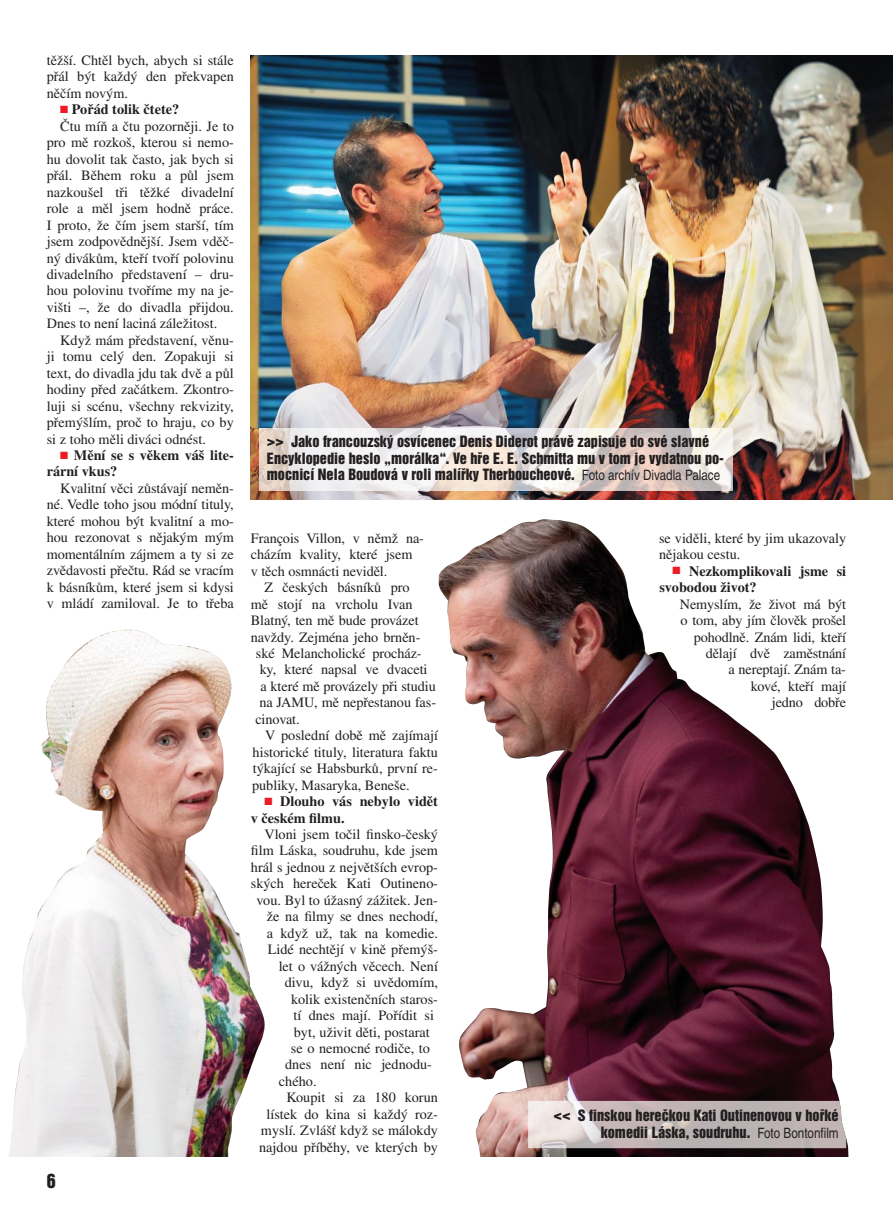
<style>
.page{position:relative;width:893px;height:1212px;background:#fff}
.page>*{position:absolute;margin:0;border:0;box-sizing:border-box;transform-origin:0 0}
.t1{font:18px "Helvetica Inserat CE";color:#231f20}
.t2{font:14.25px/16.5px "Times LT Std";color:#231f20}
.t3{font:14.25px/16.5px "Helvetica Inserat CE";color:#231f20}
.t4{font:700 14.25px/16.5px "Times LT Std";color:#231f20}
.s1{color:#ed1c24}
.s2{font-family:"Helvetica CE"}
</style>
<div class="page">
<img style="left:251px;top:55px;width:642px;height:444px">
<img style="left:438px;top:519px;width:411px;height:638px">
<img style="left:8px;top:629px;width:257px;height:528px">
<img style="left:259px;top:428px;width:473px;height:62px">
<img style="left:528px;top:1101px;width:318px;height:47px">
<p class="t2" style="left:47px;top:53px;width:189px;text-align:justify">těžší. Chtěl bych, abych si stále přál být každý den překvapen něčím novým.</p>
<p class="t4" style="left:60px;top:103px;width:120px"><span class="s1">■</span> Pořád tolik čtete?</p>
<p class="t2" style="left:60px;top:119px;width:175px">Čtu míň a čtu pozorněji. Je to</p>
<p class="t2" style="left:47px;top:136px;width:189px">pro mě rozkoš, kterou si nemo-</p>
<p class="t2" style="left:47px;top:152px;width:189px">hu dovolit tak často, jak bych si</p>
<p class="t2" style="left:47px;top:169px;width:189px">přál. Během roku a půl jsem</p>
<p class="t2" style="left:47px;top:185px;width:189px">nazkoušel tři těžké divadelní</p>
<p class="t2" style="left:47px;top:202px;width:189px">role a měl jsem hodně práce.</p>
<p class="t2" style="left:47px;top:218px;width:189px">I proto, že čím jsem starší, tím</p>
<p class="t2" style="left:47px;top:234px;width:189px">jsem zodpovědnější. Jsem vděč-</p>
<p class="t2" style="left:47px;top:251px;width:189px">ný divákům, kteří tvoří polovinu</p>
<p class="t2" style="left:47px;top:267px;width:189px">divadelního představení – dru-</p>
<p class="t2" style="left:47px;top:284px;width:189px">hou polovinu tvoříme my na je-</p>
<p class="t2" style="left:47px;top:300px;width:189px">višti –, že do divadla přijdou.</p>
<p class="t2" style="left:47px;top:317px;width:172px">Dnes to není laciná záležitost.</p>
<p class="t2" style="left:60px;top:333px;width:175px">Když mám představení, věnu-</p>
<p class="t2" style="left:47px;top:350px;width:189px">ji tomu celý den. Zopakuji si</p>
<p class="t2" style="left:47px;top:366px;width:189px">text, do divadla jdu tak dvě a půl</p>
<p class="t2" style="left:47px;top:383px;width:189px">hodiny před začátkem. Zkontro-</p>
<p class="t2" style="left:47px;top:399px;width:189px">luji si scénu, všechny rekvizity,</p>
<p class="t2" style="left:47px;top:415px;width:189px">přemýšlím, proč to hraju, co by</p>
<p class="t2" style="left:47px;top:432px;width:161px">si z toho měli diváci odnést.</p>
<p class="t4" style="left:47px;top:448px;width:189px;text-indent:14px"><span class="s1">■</span> Mění se s věkem váš lite&shy;rární vkus?</p>
<p class="t2" style="left:47px;top:481px;width:189px;text-align:justify;text-indent:14px">Kvalitní věci zůstávají neměn&shy;né. Vedle toho jsou módní tituly, které mohou být kvalitní a mo&shy;hou rezonovat s nějakým mým momentálním zájmem a ty si ze zvědavosti přečtu. Rád se vracím k básníkům, které jsem si kdysi v mládí zamiloval. Je to třeba</p>
<p class="t1" style="left:47px;top:1174px;width:10px">6</p>
<p class="t3" style="left:267px;top:434px;width:459px">&gt;&gt; Jako francouzský osvícenec Denis Diderot právě zapisuje do své slavné<br>Encyklopedie heslo „morálka“. Ve hře E. E. Schmitta mu v tom je vydatnou po&shy;mocnicí Nela Boudová v roli malířky Therboucheové. <span class="s2">Foto archív Divadla Palace</span></p>
<p class="t2" style="left:251px;top:531px;width:175px">François Villon, v němž na&shy;cházím kvality, které jsem<br>v těch osmnácti neviděl.</p>
<p class="t2" style="left:264px;top:581px;width:147px">Z českých básníků pro</p>
<p class="t2" style="left:251px;top:597px;width:163px">mě stojí na vrcholu Ivan</p>
<p class="t2" style="left:251px;top:613px;width:169px">Blatný, ten mě bude provázet</p>
<p class="t2" style="left:251px;top:630px;width:171px">navždy. Zejména jeho brněn-</p>
<p class="t2" style="left:256px;top:646px;width:167px">ské Melancholické procház-</p>
<p class="t2" style="left:260px;top:663px;width:169px">ky, které napsal ve dvaceti</p>
<p class="t2" style="left:261px;top:679px;width:177px">a které mě provázely při studiu</p>
<p class="t2" style="left:259px;top:696px;width:178px">na JAMU, mě nepřestanou fas-</p>
<p class="t2" style="left:255px;top:712px;width:46px">cinovat.</p>
<p class="t2" style="left:265px;top:729px;width:174px">V poslední době mě zajímají</p>
<p class="t2" style="left:253px;top:745px;width:187px">historické tituly, literatura faktu</p>
<p class="t2" style="left:253px;top:762px;width:187px">týkající se Habsburků, první re-</p>
<p class="t2" style="left:252px;top:778px;width:159px">publiky, Masaryka, Beneše.</p>
<p class="t4" style="left:251px;top:794px;width:189px;text-indent:13px"><span class="s1">■</span> Dlouho vás nebylo vidět v českém filmu.</p>
<p class="t2" style="left:264px;top:827px;width:175px">Vloni jsem točil finsko-český</p>
<p class="t2" style="left:251px;top:844px;width:189px">film Láska, soudruhu, kde jsem</p>
<p class="t2" style="left:251px;top:860px;width:189px">hrál s jednou z největších evrop-</p>
<p class="t2" style="left:251px;top:877px;width:189px">ských hereček Kati Outineno-</p>
<p class="t2" style="left:256px;top:893px;width:183px">vou. Byl to úžasný zážitek. Jen-</p>
<p class="t2" style="left:267px;top:910px;width:173px">že na filmy se dnes nechodí,</p>
<p class="t2" style="left:267px;top:926px;width:173px">a když už, tak na komedie.</p>
<p class="t2" style="left:268px;top:943px;width:172px">Lidé nechtějí v kině přemýš -</p>
<p class="t2" style="left:279px;top:959px;width:161px">let o vážných věcech. Není</p>
<p class="t2" style="left:285px;top:975px;width:155px">divu, když si uvědomím,</p>
<p class="t2" style="left:291px;top:992px;width:148px">kolik existenčních staros-</p>
<p class="t2" style="left:294px;top:1008px;width:142px">tí dnes mají. Pořídit si</p>
<p class="t2" style="left:294px;top:1025px;width:137px">byt, uživit děti, postarat</p>
<p class="t2" style="left:291px;top:1041px;width:141px">se o nemocné rodiče, to</p>
<p class="t2" style="left:285px;top:1058px;width:148px">dnes není nic jednodu-</p>
<p class="t2" style="left:279px;top:1074px;width:39px">chého.</p>
<p class="t2" style="left:286px;top:1091px;width:153px">Koupit si za 180 korun</p>
<p class="t2" style="left:266px;top:1107px;width:173px">lístek do kina si každý roz-</p>
<p class="t2" style="left:261px;top:1124px;width:179px">myslí. Zvlášť když se málokdy</p>
<p class="t2" style="left:259px;top:1140px;width:180px">najdou příběhy, ve kterých by</p>
<p class="t2" style="left:659px;top:531px;width:189px">se viděli, které by jim ukazovaly nějakou cestu.</p>
<p class="t4" style="left:659px;top:564px;width:188px;text-indent:13px"><span class="s1">■</span> Nezkomplikovali jsme si svobodou život?</p>
<p class="t2" style="left:680px;top:597px;width:168px;text-align:right">Nemyslím, že život má být o tom, aby jím člověk prošel pohodlně. Znám lidi, kteří dělají dvě zaměstnání<br>a nereptají. Znám ta-<br>kové, kteří mají<br>jedno dobře</p>
<p class="t3" style="left:554px;top:1108px;width:287px;text-align:right">&lt;&lt; S finskou herečkou Kati Outinenovou v hořké komedii Láska, soudruhu. <span class="s2">Foto Bontonfilm</span></p>
</div>
